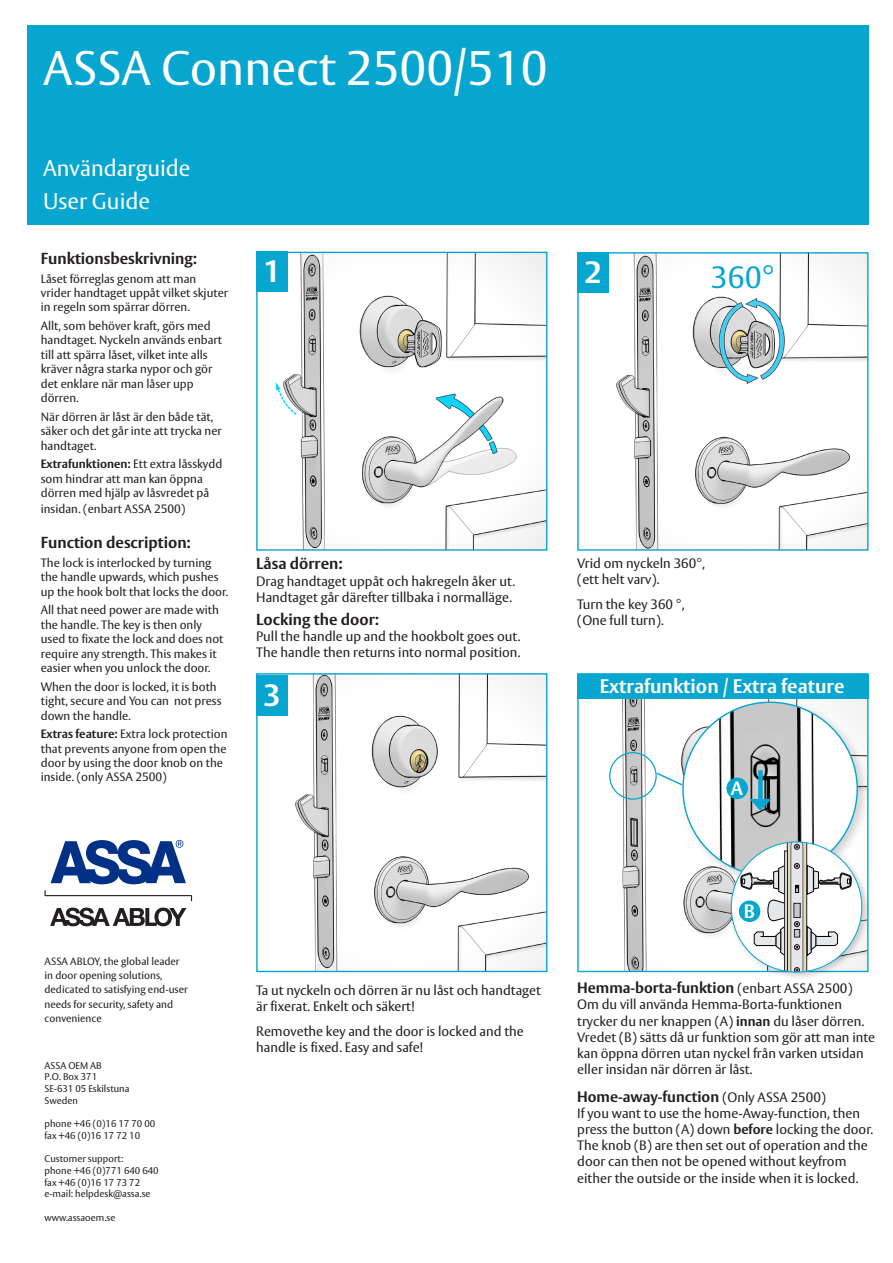
<style>
.page{position:relative;width:893px;height:1263px;background:#fff}
.page>*{position:absolute;margin:0;border:0;box-sizing:border-box;transform-origin:0 0}
.t1{font:48px "ASSA Vesta";color:#fff}
.t2{font:30.45px "ASSA Vesta";color:#06a6d0}
.t3{font:700 30.45px "ASSA Vesta";color:#fff}
.t4{font:22.5px "ASSA Vesta";color:#fff}
.t5{font:700 19.5px "ASSA Vesta";color:#fff}
.t6{font:700 19.05px "ASSA Vesta";color:#fff}
.t7{font:700 15.75px "ASSA Vesta";color:#231f20}
.t8{font:700 15px "ASSA Vesta";color:#231f20}
.t9{font:13.5px/16.2px "ASSA Vesta";color:#231f20}
.t10{font:12px/14.4px "ASSA Vesta";color:#231f20}
.t11{font:10.5px/14.2px "ASSA Vesta";color:#231f20}
.t12{font:9.75px/11.7px "ASSA Vesta";color:#231f20}
.s1{font-weight:700}
.s2{font-weight:400;font-size:13.5px}
</style>
<div class="page">
<img style="left:616px;top:254px;width:250px;height:295px">
<div style="left:577px;top:252px;width:291px;height:299px;border:1px solid #06a6d0"></div>
<img style="left:275px;top:254px;width:270px;height:295px">
<div style="left:256px;top:252px;width:291px;height:299px;border:1px solid #06a6d0"></div>
<img style="left:258px;top:675px;width:287px;height:295px">
<div style="left:256px;top:673px;width:291px;height:299px;border:1px solid #06a6d0"></div>
<svg style="left:45px;top:890px;width:147px;height:11px"></svg>
<svg style="left:50px;top:907px;width:136px;height:19px"></svg>
<svg style="left:51px;top:840px;width:135px;height:44px"></svg>
<div style="left:27px;top:26px;width:841px;height:199px;background:#06a6d0"></div>
<div style="left:256px;top:252px;width:32px;height:40px;background:#06a6d0"></div>
<div style="left:256px;top:675px;width:32px;height:40px;background:#06a6d0"></div>
<div style="left:577px;top:252px;width:32px;height:41px;background:#06a6d0"></div>
<img style="left:609px;top:699px;width:120px;height:271px">
<div style="left:678px;top:697px;width:192px;height:192px;background:#231f20;opacity:.2"></div>
<img style="left:683px;top:702px;width:174px;height:174px;border-radius:87px">
<div style="left:729px;top:839px;width:141px;height:141px;background:#231f20;opacity:.2"></div>
<svg style="left:731px;top:842px;width:131px;height:130px"></svg>
<svg style="left:740px;top:842px;width:112px;height:130px"></svg>
<div style="left:609px;top:752px;width:48px;height:48px;border:1px solid #06a6d0;border-radius:50%"></div>
<svg style="left:655px;top:771px;width:29px;height:16px"></svg>
<div style="left:758px;top:770px;width:5px;height:33px;background:#06a6d0"></div>
<svg style="left:749px;top:799px;width:22px;height:12px"></svg>
<div style="left:577px;top:674px;width:291px;height:25px;background:#06a6d0"></div>
<div style="left:726px;top:777px;width:22px;height:22px;background:#06a6d0;border-radius:50%"></div>
<div style="left:739px;top:900px;width:21px;height:22px;background:#06a6d0;border-radius:50%"></div>
<p class="t1" style="left:43px;top:39px;width:506px">ASSA Connect 2500/510</p>
<p class="t4" style="left:43px;top:155px;width:149px">Användarguide</p>
<p class="t4" style="left:43px;top:188px;width:108px">User Guide</p>
<p class="t7" style="left:41px;top:249px;width:158px">Funktionsbeskrivning:</p>
<p class="t10" style="left:41px;top:272px;width:189px">Låset förreglas genom att man vrider handtaget uppåt vilket skjuter in regeln som spärrar dörren.</p>
<p class="t10" style="left:41px;top:319px;width:183px">Allt, som behöver kraft, görs med handtaget. Nyckeln används enbart till att spärra låset, vilket inte alls kräver några starka nypor och gör det enklare när man låser upp dörren.</p>
<p class="t10" style="left:41px;top:410px;width:182px">När dörren är låst är den både tät, säker och det går inte att trycka ner handtaget.</p>
<p class="t10" style="left:41px;top:457px;width:183px"><span class="s1">Extrafunktionen:</span> Ett extra låsskydd som hindrar att man kan öppna dörren med hjälp av låsvredet på</p>
<p class="t10" style="left:41px;top:502px;width:146px">insidan. (enbart ASSA 2500)</p>
<p class="t7" style="left:41px;top:533px;width:152px">Function description:</p>
<p class="t10" style="left:41px;top:556px;width:189px">The lock is interlocked by turning the handle upwards, which pushes up the hook bolt that locks the door.</p>
<p class="t10" style="left:41px;top:604px;width:184px">All that need power are made with the handle. The key is then only used to fixate the lock and does not require any strength. This makes it easier when you unlock the door.</p>
<p class="t10" style="left:41px;top:680px;width:182px">When the door is locked, it is both tight, secure and You can not press down the handle.</p>
<p class="t10" style="left:41px;top:727px;width:188px"><span class="s1">Extras feature:</span> Extra lock protection that prevents anyone from open the door by using the door knob on the inside. (only ASSA 2500)</p>
<p class="t3" style="left:263px;top:252px;width:19px">1</p>
<p class="t7" style="left:256px;top:554px;width:88px">Låsa dörren:</p>
<p class="t9" style="left:256px;top:573px;width:260px">Drag handtaget uppåt och hakregeln åker ut.</p>
<p class="t9" style="left:256px;top:589px;width:257px">Handtaget går därefter tillbaka i normalläge.</p>
<p class="t7" style="left:256px;top:610px;width:124px">Locking the door:</p>
<p class="t9" style="left:256px;top:629px;width:266px">Pull the handle up and the hookbolt goes out.<br>The handle then returns into normal position.</p>
<p class="t3" style="left:263px;top:677px;width:19px">3</p>
<p class="t3" style="left:584px;top:254px;width:19px">2</p>
<p class="t2" style="left:711px;top:259px;width:66px">360°</p>
<p class="t9" style="left:577px;top:556px;width:129px">Vrid om nyckeln 360°, (ett helt varv).</p>
<p class="t9" style="left:577px;top:597px;width:109px">Turn the key 360 °,</p>
<p class="t9" style="left:577px;top:613px;width:88px">(One full turn).</p>
<p class="t5" style="left:600px;top:674px;width:246px">Extrafunktion / Extra feature</p>
<p class="t6" style="left:731px;top:776px;width:14px">A</p>
<p class="t11" style="left:45px;top:954px;width:145px">ASSA ABLOY, the global leader in door opening solutions, dedicated to satisfying end-user needs for security, safety and convenience</p>
<p class="t12" style="left:45px;top:1060px;width:87px">ASSA OEM AB<br>P.O. Box 371<br>SE-631 05 Eskilstuna<br>Sweden</p>
<p class="t12" style="left:45px;top:1118px;width:112px">phone +46 (0)16 17 70 00 fax +46 (0)16 17 72 10</p>
<p class="t12" style="left:45px;top:1153px;width:116px">Customer support:<br>phone +46 (0)771 640 640 fax +46 (0)16 17 73 72 e-mail: helpdesk@assa.se</p>
<p class="t12" style="left:45px;top:1212px;width:72px">www.assaoem.se</p>
<p class="t9" style="left:256px;top:982px;width:286px">Ta ut nyckeln och dörren är nu låst och handtaget är fixerat. Enkelt och säkert!</p>
<p class="t9" style="left:256px;top:1023px;width:269px">Removethe key and the door is locked and the handle is fixed. Easy and safe!</p>
<p class="t6" style="left:744px;top:899px;width:13px">B</p>
<p class="t8" style="left:577px;top:979px;width:277px">Hemma-borta-funktion <span class="s2">(enbart ASSA 2500)</span></p>
<p class="t9" style="left:577px;top:997px;width:299px">Om du vill använda Hemma-Borta-funktionen trycker du ner knappen (A) <span class="s1">innan</span> du låser dörren.<br>Vredet (B) sätts då ur funktion som gör att man inte kan öppna dörren utan nyckel från varken utsidan eller insidan när dörren är låst.</p>
<p class="t8" style="left:577px;top:1087px;width:250px">Home-away-function <span class="s2">(Only ASSA 2500)</span></p>
<p class="t9" style="left:577px;top:1105px;width:297px">If you want to use the home-Away-function, then press the button (A) down <span class="s1">before</span> locking the door.<br>The knob (B) are then set out of operation and the door can then not be opened without keyfrom either the outside or the inside when it is locked.</p>
</div>
